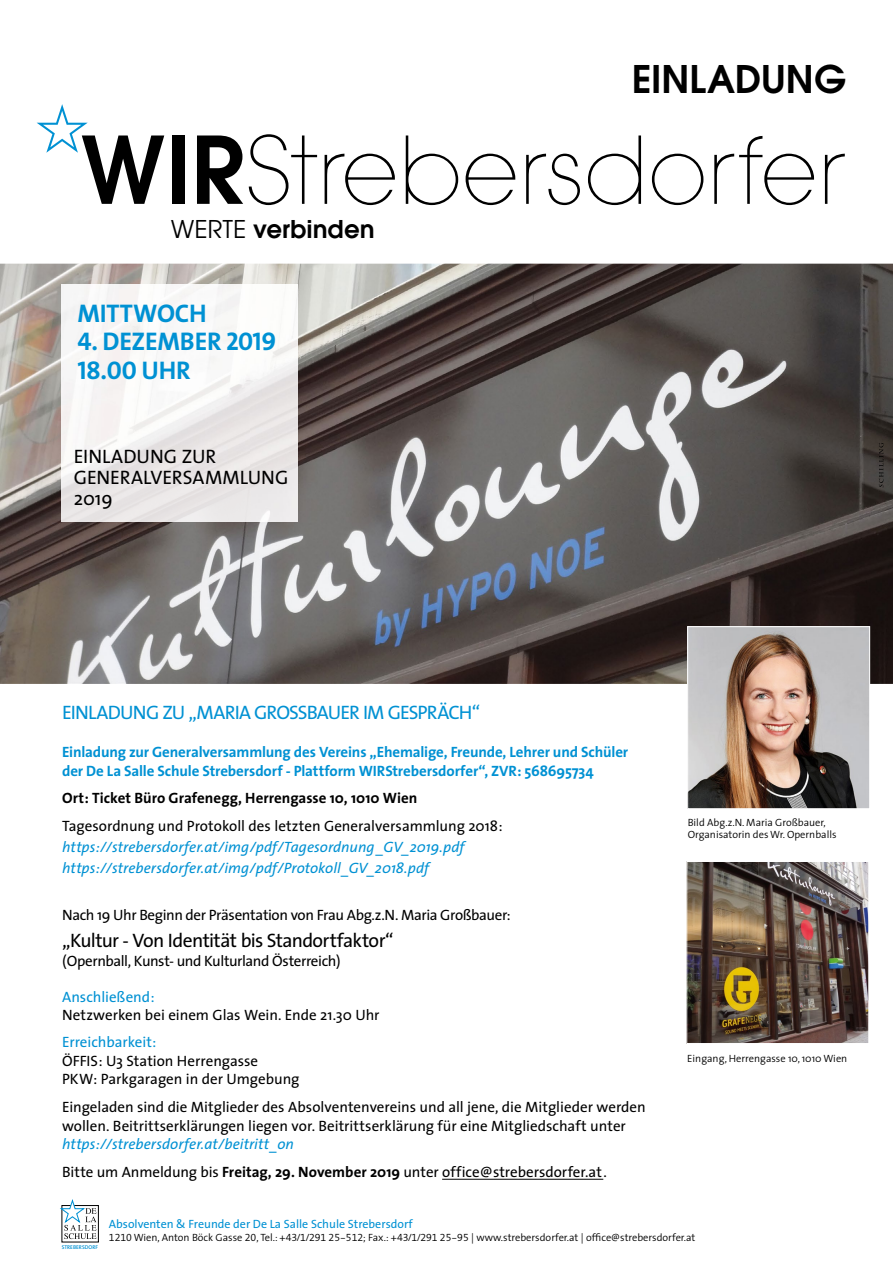
<style>
.page{position:relative;width:893px;height:1263px;background:#fff}
.page>*{position:absolute;margin:0;border:0;box-sizing:border-box;transform-origin:0 0}
.t1{font:200 102.45px "Avant Garde Gothic Itc T";color:#000}
.t2{font:600 42px "Avant Garde Gothic Itc T";color:#000}
.t3{font:600 27px "Avant Garde Gothic Itc T";color:#000}
.t4{font:25.65px/28.5px "The Sans Bold Caps";letter-spacing:-.005em;color:#0091d3}
.t5{font:19.5px/21px "The Sans";letter-spacing:-.015em;color:#000}
.t6{font:19.5px "The Sans";letter-spacing:-.045em;color:#0091d3}
.t7{font:15px/18.8px "The Sans";letter-spacing:-.005em;color:#000}
.t8{font:700 15px/18.8px "The Sans";letter-spacing:-.01em;color:#0091d3}
.t9{font:italic 15px/21px "The Sans";color:#0091d3}
.t10{font:15px "The Sans";letter-spacing:-.025em;color:#000}
.t11{font:700 15px "The Sans";color:#000}
.t12{font:15px "The Sans";letter-spacing:-.03em;color:#000}
.t13{font:15px "The Sans";color:#0091d3}
.t14{font:12px "The Sans";color:#0091d3}
.t15{font:300 10.5px/12px "The Sans";color:#000}
.t16{font:600 5.55px "The Sans";color:#0091d3}
.s1{font-weight:600}
.s2{font-weight:400}
.s3{font-style:italic;color:#0091d3}
.s4{font-weight:700}
.s5{font-family:"The Sans Semi Light Expert";font-weight:400}
</style>
<div class="page">
<img style="left:0;top:264px;width:893px;height:420px">
<svg style="left:37px;top:104px;width:51px;height:49px"></svg>
<div style="left:62px;top:1205px;width:37px;height:37px;border:1px solid #000"></div>
<svg style="left:60px;top:1199px;width:36px;height:40px"></svg>
<img style="left:62px;top:284px;width:236px;height:238px">
<hr style="left:442px;top:1179px;width:161px;height:1px;background:#000">
<svg style="left:878px;top:443px;width:6px;height:44px"></svg>
<img style="left:689px;top:628px;width:179px;height:179px">
<div style="left:687px;top:626px;width:183px;height:183px;border:1px solid #fff"></div>
<img style="left:688px;top:863px;width:179px;height:179px">
<div style="left:686px;top:861px;width:183px;height:183px;border:1px solid #fff"></div>
<h2 class="t2" style="left:632px;top:55px;width:216px">EINLADUNG</h2>
<h1 class="t1" style="left:81px;top:110px;width:767px"><span class="s1">WIR</span>Strebersdorfer</h1>
<h3 class="t3" style="left:171px;top:213px;width:205px"><span class="s2">WERTE</span> verbinden</h3>
<h3 class="t4" style="left:77px;top:298px;width:131px">MITTWOCH</h3>
<h3 class="t4" style="left:77px;top:327px;width:201px">4. DEZEMBER 2019<br>18.00 UHR</h3>
<h3 class="t5" style="left:74px;top:445px;width:216px">EINLADUNG ZUR<br>GENERALVERSAMMLUNG<br>2019</h3>
<h3 class="t6" style="left:62px;top:697px;width:420px">EINLADUNG ZU „MARIA GROSSBAUER IM GESPRÄCH“</h3>
<p class="t8" style="left:62px;top:742px;width:568px">Einladung zur Generalversammlung des Vereins „Ehemalige, Freunde, Lehrer und Schüler der De La Salle Schule Strebersdorf - Plattform WIRStrebersdorfer“, ZVR: 568695734</p>
<p class="t11" style="left:62px;top:786px;width:357px">Ort: Ticket Büro Grafenegg, Herrengasse 10, 1010 Wien</p>
<p class="t7" style="left:62px;top:816px;width:442px">Tagesordnung und Protokoll des letzten Generalversammlung 2018:</p>
<p class="t9" style="left:62px;top:836px;width:404px">https://strebersdorfer.at/img/pdf/Tagesordnung_GV_2019.pdf https://strebersdorfer.at/img/pdf/Protokoll_GV_2018.pdf</p>
<p class="t10" style="left:62px;top:902px;width:450px">Nach 19 Uhr Beginn der Präsentation von Frau Abg.z.N. Maria Großbauer:</p>
<h3 class="t5" style="left:62px;top:929px;width:333px">„Kultur - Von Identität bis Standortfaktor“</h3>
<p class="t12" style="left:62px;top:948px;width:280px">(Opernball, Kunst- und Kulturland Österreich)</p>
<p class="t13" style="left:62px;top:984px;width:94px">Anschließend:</p>
<p class="t7" style="left:62px;top:1005px;width:319px">Netzwerken bei einem Glas Wein. Ende 21.30 Uhr</p>
<p class="t13" style="left:62px;top:1029px;width:96px">Erreichbarkeit:</p>
<p class="t7" style="left:62px;top:1051px;width:239px">ÖFFIS: U3 Station Herrengasse<br>PKW: Parkgaragen in der Umgebung</p>
<p class="t7" style="left:62px;top:1097px;width:585px">Eingeladen sind die Mitglieder des Absolventenvereins und all jene, die Mitglieder werden wollen. Beitrittserklärungen liegen vor. Beitrittserklärung für eine Mitgliedschaft unter</p>
<p class="t7" style="left:62px;top:1129px;width:546px;line-height:27.8px"><span class="s3">https://strebersdorfer.at/beitritt_on<br></span>Bitte um Anmeldung bis <span class="s4">Freitag, 29. November 2019</span> unter office@strebersdorfer.at.</p>
<p class="t15" style="left:688px;top:816px;width:150px">Bild Abg.z.N. Maria Großbauer,<br>Organisatorin des Wr. Opernballs</p>
<p class="t15" style="left:687px;top:1052px;width:162px">Eingang, Herrengasse 10, 1010 Wien</p>
<p class="t16" style="left:62px;top:1242px;width:38px">STREBERSDORF</p>
<p class="t14" style="left:109px;top:1214px;width:305px">Absolventen &amp; Freunde der De La Salle Schule Strebersdorf</p>
<p class="t15" style="left:109px;top:1231px;width:588px"><span class="s5">1210</span> Wien, Anton Böck Gasse <span class="s5">20,</span> Tel.: <span class="s5">+43/1/291 25-512;</span> Fax.: <span class="s5">+43/1/291 25-95</span> | www.strebersdorfer.at | office@strebersdorfer.at</p>
</div>
